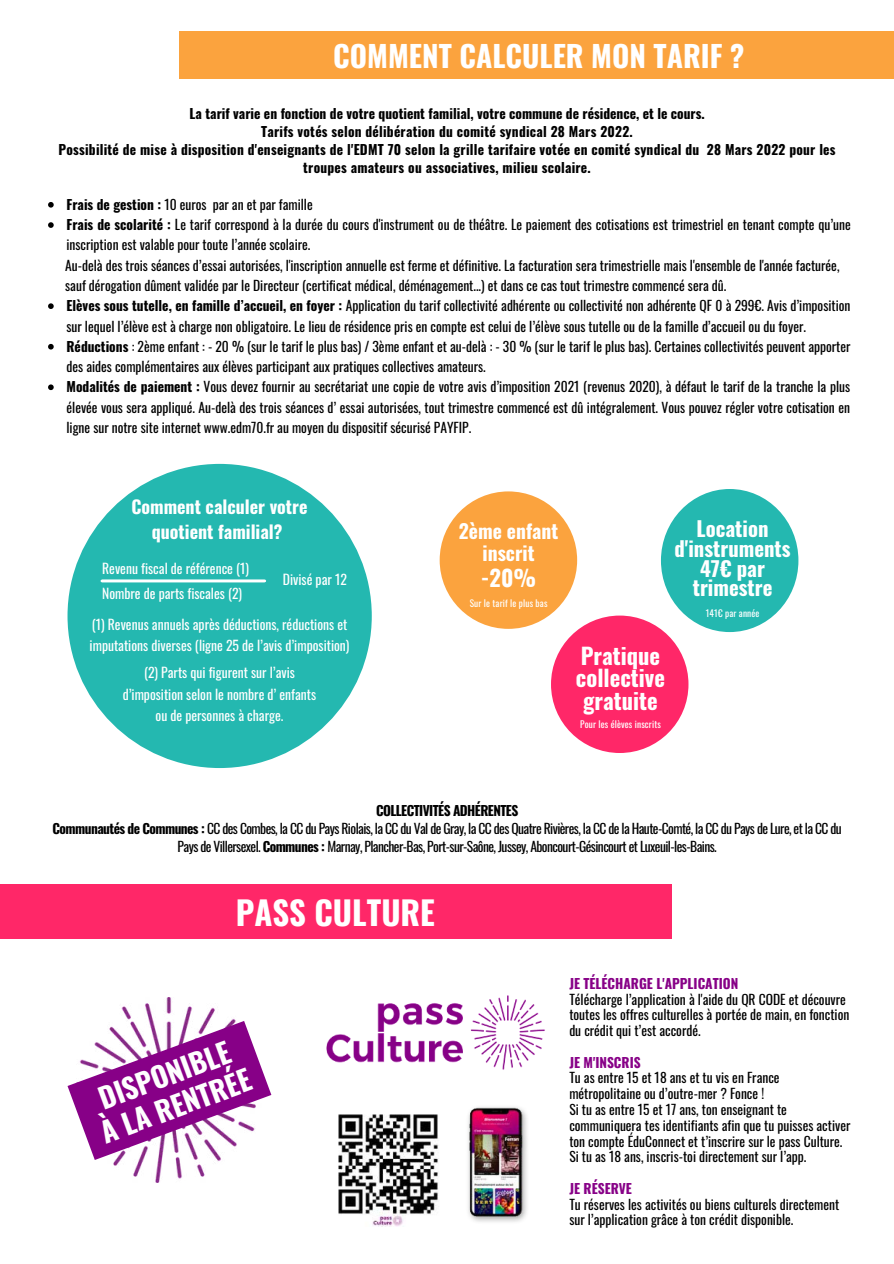
<style>
.page{position:relative;width:894px;height:1264px;background:#fff}
.page>*{position:absolute;margin:0;border:0;box-sizing:border-box;transform-origin:0 0}
.t1{font:700 32.7px "Oswald";color:#fff}
.t2{font:700 29.55px "Oswald";color:#fff}
.t3{font:700 28.05px/32.7px "Oswald";color:#fefefe;text-align:center}
.t4{font:700 22.5px/22.5px "Oswald";color:#fff;text-align:center}
.t5{font:700 20.7px/19.8px "Oswald";color:#fff;text-align:center}
.t6{font:700 19.5px/22.5px "Oswald";color:#fff;text-align:center}
.t7{font:700 17.85px/24.8px "Oswald";color:#fff;text-align:center}
.t8{font:13.65px/21.5px "Oswald";color:#fefefe}
.t9{font:13.65px "Oswald";color:#fff}
.t10{font:13.5px/20.2px "Oswald";color:#000}
.t11{font:700 13.5px/18px "Oswald";letter-spacing:.015em;color:#000;text-align:center}
.t12{font:13.5px/18px "Oswald";letter-spacing:-.04em;color:#000;text-align:center}
.t13{font:700 13.5px "Oswald";color:#870087}
.t14{font:9.3px "Oswald";letter-spacing:.015em;color:#fff}
.s1{font-weight:700}
</style>
<div class="page">
<div style="left:67px;top:464px;width:304px;height:304px;background:#24b8b0;border-radius:50%"></div>
<div style="left:439px;top:491px;width:138px;height:138px;background:#fba33e;border-radius:50%"></div>
<div style="left:551px;top:615px;width:137px;height:138px;background:#ff2768;border-radius:50%"></div>
<div style="left:660px;top:489px;width:138px;height:143px;background:#24b8b0;border-radius:50%"></div>
<hr style="left:102px;top:579px;width:162px;height:3px;background:#fff">
<div style="left:179px;top:31px;width:714px;height:47px;background:#fba33e"></div>
<div style="left:0;top:884px;width:671px;height:54px;background:#ff2768"></div>
<img style="left:326px;top:995px;width:219px;height:75px">
<img style="left:338px;top:1114px;width:101px;height:112px">
<img style="left:94px;top:997px;width:141px;height:184px">
<svg style="left:67px;top:1020px;width:204px;height:139px"></svg>
<img style="left:468px;top:1107px;width:59px;height:115px">
<svg style="left:48px;top:202px;width:6px;height:6px"></svg>
<svg style="left:48px;top:222px;width:6px;height:6px"></svg>
<svg style="left:48px;top:303px;width:6px;height:6px"></svg>
<svg style="left:48px;top:344px;width:6px;height:5px"></svg>
<svg style="left:48px;top:384px;width:6px;height:6px"></svg>
<h2 class="t2" style="left:333px;top:41px;width:413px">COMMENT CALCULER MON TARIF ?</h2>
<p class="t11" style="left:58px;top:105px;width:778px">La tarif varie en fonction de votre quotient familial, votre commune de résidence, et le cours.<br>Tarifs votés selon délibération du comité syndical 28 Mars 2022.<br>Possibilité de mise à disposition d'enseignants de l'EDMT 70 selon la grille tarifaire votée en comité syndical du 28 Mars 2022 pour les troupes amateurs ou associatives, milieu scolaire.</p>
<p class="t10" style="left:66px;top:193px;width:785px"><span class="s1">Frais de gestion :</span> 10 euros par an et par famille<br><span class="s1">Frais de scolarité :</span> Le tarif correspond à la durée du cours d'instrument ou de théâtre. Le paiement des cotisations est trimestriel en tenant compte qu’une inscription est valable pour toute l’année scolaire.</p>
<p class="t10" style="left:65px;top:254px;width:775px">Au-delà des trois séances d’essai autorisées, l'inscription annuelle est ferme et définitive. La facturation sera trimestrielle mais l'ensemble de l'année facturée, sauf dérogation dûment validée par le Directeur (certificat médical, déménagement...) et dans ce cas tout trimestre commencé sera dû.</p>
<p class="t10" style="left:66px;top:294px;width:785px"><span class="s1">Elèves sous tutelle, en famille d’accueil, en foyer :</span> Application du tarif collectivité adhérente ou collectivité non adhérente QF 0 à 299€. Avis d’imposition sur lequel l’élève est à charge non obligatoire. Le lieu de résidence pris en compte est celui de l’élève sous tutelle ou de la famille d’accueil ou du foyer.<br><span class="s1">Réductions</span> : 2ème enfant : - 20 % (sur le tarif le plus bas) / 3ème enfant et au-delà : - 30 % (sur le tarif le plus bas). Certaines collectivités peuvent apporter des aides complémentaires aux élèves participant aux pratiques collectives amateurs.<br><span class="s1">Modalités de paiement :</span> Vous devez fournir au secrétariat une copie de votre avis d’imposition 2021 (revenus 2020), à défaut le tarif de la tranche la plus élevée vous sera appliqué. Au-delà des trois séances d’ essai autorisées, tout trimestre commencé est dû intégralement. Vous pouvez régler votre cotisation en ligne sur notre site internet www.edm70.fr au moyen du dispositif sécurisé PAYFIP.</p>
<h3 class="t7" style="left:131px;top:495px;width:178px">Comment calculer votre quotient familial?</h3>
<p class="t9" style="left:283px;top:567px;width:66px">Divisé par 12</p>
<p class="t8" style="left:90px;top:612px;width:261px">(1) Revenus annuels après déductions, réductions et imputations diverses (ligne 25 de l’avis d’imposition)</p>
<p class="t8" style="left:102px;top:555px;width:148px;line-height:24.8px">Revenu fiscal de référence (1)<br>Nombre de parts fiscales (2)</p>
<p class="t8" style="left:123px;top:660px;width:195px;text-align:center">(2) Parts qui figurent sur l’avis d’imposition selon le nombre d’ enfants ou de personnes à charge.</p>
<h3 class="t6" style="left:458px;top:521px;width:101px">2ème enfant inscrit</h3>
<h3 class="t4" style="left:481px;top:568px;width:57px">-20%</h3>
<p class="t14" style="left:469px;top:595px;width:79px">Sur le tarif le plus bas</p>
<h3 class="t4" style="left:576px;top:645px;width:90px">Pratique collective gratuite</h3>
<p class="t14" style="left:580px;top:716px;width:82px">Pour les élèves inscrits</p>
<h3 class="t5" style="left:674px;top:520px;width:118px">Location d'instruments<br>47€ par trimestre</h3>
<p class="t14" style="left:705px;top:605px;width:55px">141€ par année</p>
<p class="t12" style="left:53px;top:800px;width:790px"><span class="s1">COLLECTIVITÉS ADHÉRENTES<br>Communautés de Communes :</span> CC des Combes, la CC du Pays Riolais, la CC du Val de Gray, la CC des Quatre Rivières, la CC de la Haute-Comté, la CC du Pays de Lure, et la CC du<br>Pays de Villersexel. <span class="s1">Communes :</span> Marnay, Plancher-Bas, Port-sur-Saône, Jussey, Aboncourt-Gésincourt et Luxeuil-les-Bains.</p>
<h1 class="t1" style="left:235px;top:896px;width:201px">PASS CULTURE</h1>
<h3 class="t3" style="left:86px;top:1088px;width:159px;rotate:-20deg">DISPONIBLE<br>À LA RENTRÉE</h3>
<p class="t13" style="left:569px;top:976px;width:170px">JE TÉLÉCHARGE L'APPLICATION</p>
<p class="t10" style="left:569px;top:989px;width:281px;line-height:15.8px">Télécharge l’application à l'aide du QR CODE et découvre toutes les offres culturelles à portée de main, en fonction du crédit qui t’est accordé.</p>
<p class="t13" style="left:569px;top:1055px;width:73px">JE M'INSCRIS</p>
<p class="t10" style="left:569px;top:1068px;width:282px;line-height:15.8px">Tu as entre 15 et 18 ans et tu vis en France métropolitaine ou d’outre-mer ? Fonce !<br>Si tu as entre 15 et 17 ans, ton enseignant te communiquera tes identifiants afin que tu puisses activer ton compte ÉduConnect et t’inscrire sur le pass Culture.<br>Si tu as 18 ans, inscris-toi directement sur l’app.</p>
<p class="t13" style="left:569px;top:1181px;width:64px">JE RÉSERVE</p>
<p class="t10" style="left:569px;top:1194px;width:271px;line-height:15.8px">Tu réserves les activités ou biens culturels directement sur l’application grâce à ton crédit disponible.</p>
</div>
